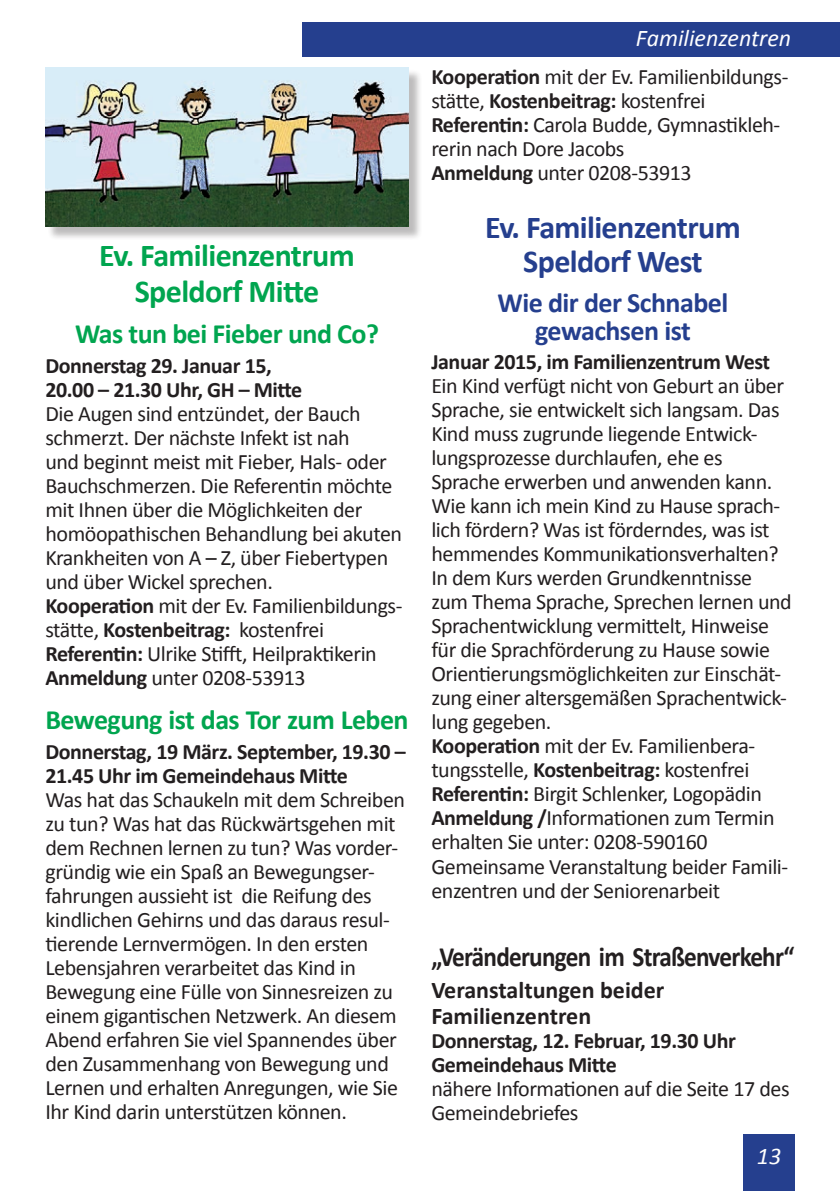
<style>
.page{position:relative;width:840px;height:1191px;background:#fff}
.page>*{position:absolute;margin:0;border:0;box-sizing:border-box;transform-origin:0 0}
.t1{font:700 32px/36px "Calibri";letter-spacing:-.02em;color:#00a54f;text-align:center}
.t2{font:700 32px/34px "Calibri";letter-spacing:-.02em;color:#253f8e;text-align:center}
.t3{font:700 28px "Calibri";letter-spacing:-.02em;color:#00a54f}
.t4{font:700 28px "Calibri";letter-spacing:-.03em;color:#231f20;scale:.9 1}
.t5{font:700 28px/28px "Calibri";letter-spacing:-.02em;color:#253f8e;text-align:center}
.t6{font:700 24px/25.8px "Calibri";color:#231f20}
.t7{font:italic 24px "Calibri";color:#fff}
.t8{font:22px/24px "Calibri";letter-spacing:-.02em;color:#231f20}
.t9{font:700 22px/24px "Calibri";letter-spacing:-.02em;color:#231f20}
.s1{font-weight:700}
</style>
<div class="page">
<div style="left:302px;top:23px;width:537px;height:34px;background:#253f8e"></div>
<div style="left:743px;top:1134px;width:51px;height:57px;background:#253f8e"></div>
<div style="left:47px;top:69px;width:375px;height:171px;background:#231f20;opacity:.3"></div>
<img style="left:45px;top:68px;width:363px;height:158px">
<h1 class="t1" style="left:99px;top:237px;width:257px">Ev. Familienzentrum<br>Speldorf Mitte</h1>
<p class="t3" style="left:75px;top:316px;width:305px">Was tun bei Fieber und Co?</p>
<p class="t9" style="left:45px;top:353px;width:258px">Donnerstag 29. Januar 15,<br>20.00 – 21.30 Uhr, GH – Mitte</p>
<p class="t8" style="left:45px;top:401px;width:358px">Die Augen sind entzündet, der Bauch schmerzt. Der nächste Infekt ist nah<br>und beginnt meist mit Fieber, Hals- oder Bauchschmerzen. Die Referentin möchte mit Ihnen über die Möglichkeiten der homöopathischen Behandlung bei akuten Krankheiten von A – Z, über Fiebertypen und über Wickel sprechen.<br><span class="s1">Kooperation</span> mit der Ev. Familienbildungs&shy;stätte, <span class="s1">Kostenbeitrag:</span> kostenfrei <span class="s1">Referentin:</span> Ulrike Stifft, Heilpraktikerin <span class="s1">Anmeldung</span> unter 0208-53913</p>
<p class="t3" style="left:45px;top:702px;width:364px">Bewegung ist das Tor zum Leben</p>
<p class="t9" style="left:45px;top:739px;width:361px">Donnerstag, 19 März. September, 19.30 –<br>21.45 Uhr im Gemeindehaus Mitte</p>
<p class="t8" style="left:45px;top:787px;width:361px">Was hat das Schaukeln mit dem Schreiben zu tun? Was hat das Rückwärtsgehen mit dem Rechnen lernen zu tun? Was vorder&shy;gründig wie ein Spaß an Bewegungser&shy;fahrungen aussieht ist die Reifung des kindlichen Gehirns und das daraus resul&shy;tierende Lernvermögen. In den ersten Lebensjahren verarbeitet das Kind in Bewegung eine Fülle von Sinnesreizen zu einem gigantischen Netzwerk. An diesem Abend erfahren Sie viel Spannendes über den Zusammenhang von Bewegung und Lernen und erhalten Anregungen, wie Sie Ihr Kind darin unterstützen können.</p>
<p class="t7" style="left:635px;top:22px;width:157px">Familienzentren</p>
<p class="t8" style="left:431px;top:65px;width:358px"><span class="s1">Kooperation</span> mit der Ev. Familienbildungs&shy;stätte, <span class="s1">Kostenbeitrag:</span> kostenfrei <span class="s1">Referentin:</span> Carola Budde, Gymnastikleh&shy;rerin nach Dore Jacobs<br><span class="s1">Anmeldung</span> unter 0208-53913</p>
<h1 class="t2" style="left:485px;top:210px;width:257px">Ev. Familienzentrum<br>Speldorf West</h1>
<p class="t5" style="left:497px;top:288px;width:232px">Wie dir der Schnabel gewachsen ist</p>
<p class="t9" style="left:431px;top:350px;width:340px">Januar 2015, im Familienzentrum West</p>
<p class="t8" style="left:431px;top:374px;width:362px">Ein Kind verfügt nicht von Geburt an über Sprache, sie entwickelt sich langsam. Das Kind muss zugrunde liegende Entwick&shy;lungsprozesse durchlaufen, ehe es Sprache erwerben und anwenden kann.<br>Wie kann ich mein Kind zu Hause sprach&shy;lich fördern? Was ist förderndes, was ist hemmendes Kommunikationsverhalten?<br>In dem Kurs werden Grundkenntnisse zum Thema Sprache, Sprechen lernen und Sprachentwicklung vermittelt, Hinweise für die Sprachförderung zu Hause sowie Orientierungsmöglichkeiten zur Einschät&shy;zung einer altersgemäßen Sprachentwick&shy;lung gegeben.<br><span class="s1">Kooperation</span> mit der Ev. Familienbera&shy;tungsstelle, <span class="s1">Kostenbeitrag:</span> kostenfrei <span class="s1">Referentin:</span> Birgit Schlenker, Logopädin <span class="s1">Anmeldung /</span>Informationen zum Termin erhalten Sie unter: 0208-590160<br>Gemeinsame Veranstaltung beider Famili&shy;enzentren und der Seniorenarbeit</p>
<p class="t4" style="left:431px;top:939px;width:405px">„Veränderungen im Straßenverkehr“</p>
<p class="t6" style="left:431px;top:977px;width:234px">Veranstaltungen beider<br>Familienzentren</p>
<p class="t9" style="left:431px;top:1028px;width:306px">Donnerstag, 12. Februar, 19.30 Uhr<br>Gemeindehaus Mitte</p>
<p class="t8" style="left:431px;top:1076px;width:359px">nähere Informationen auf die Seite 17 des<br>Gemeindebriefes</p>
<p class="t7" style="left:756px;top:1139px;width:26px">13</p>
</div>
